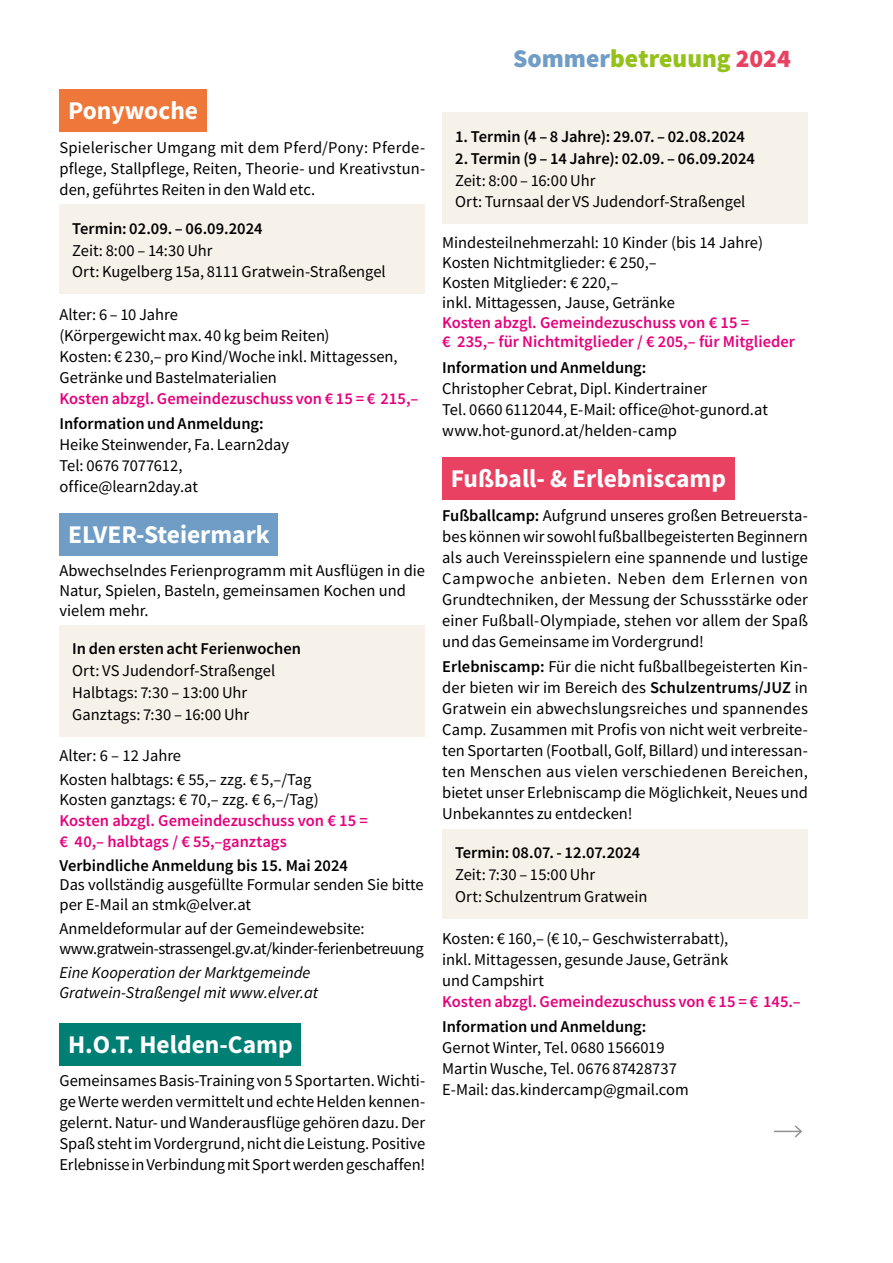
<style>
.page{position:relative;width:893px;height:1263px;background:#fff}
.page>*{position:absolute;margin:0;border:0;box-sizing:border-box;transform-origin:0 0}
.t1{font:700 25.5px "Source Sans Pro";color:#fff}
.t2{font:900 25.5px "Source Sans Pro";color:#94c11a}
.t3{font:16.5px/21px "Source Sans Pro";color:#000}
.t4{font:600 16.5px "Source Sans Pro";color:#000}
.t5{font:600 16.5px/21px "Source Sans Pro";color:#e5007c}
.t6{font:16.5px/19.8px "Source Sans Pro";letter-spacing:-.025em;color:#000}
.t7{font:italic 16.5px/19.8px "Source Sans Pro";color:#000}
.s1{color:#709dc6}
.s2{color:#e94161}
.s3{font-weight:600}
</style>
<div class="page">
<div style="left:60px;top:89px;width:147px;height:43px;background:#ef7739"></div>
<div style="left:60px;top:204px;width:365px;height:90px;background:#f6f2e9"></div>
<div style="left:60px;top:514px;width:218px;height:42px;background:#709dc6"></div>
<div style="left:60px;top:625px;width:365px;height:111px;background:#f6f2e9"></div>
<div style="left:60px;top:1023px;width:241px;height:42px;background:#008075"></div>
<div style="left:442px;top:113px;width:366px;height:111px;background:#f6f2e9"></div>
<div style="left:442px;top:457px;width:292px;height:43px;background:#e94161"></div>
<div style="left:442px;top:829px;width:366px;height:89px;background:#f6f2e9"></div>
<svg style="left:774px;top:1125px;width:28px;height:13px"></svg>
<h1 class="t1" style="left:68px;top:93px;width:132px">Ponywoche</h1>
<p class="t3" style="left:60px;top:137px;width:367px;text-align:justify">Spielerischer Umgang mit dem Pferd/Pony: Pferde&shy;pflege, Stallpflege, Reiten, Theorie- und Kreativstun&shy;den, geführtes Reiten in den Wald etc.</p>
<p class="t4" style="left:72px;top:217px;width:192px">Termin: 02.09. – 06.09.2024</p>
<p class="t3" style="left:72px;top:239px;width:315px;line-height:21.8px">Zeit: 8:00 – 14:30 Uhr<br>Ort: Kugelberg 15a, 8111 Gratwein-Straßengel</p>
<p class="t3" style="left:60px;top:303px;width:340px">Alter: 6 – 10 Jahre<br>(Körpergewicht max. 40 kg beim Reiten)<br>Kosten: € 230,– pro Kind/Woche inkl. Mittagessen, Getränke und Bastelmaterialien</p>
<p class="t5" style="left:60px;top:387px;width:360px">Kosten abzgl. Gemeindezuschuss von € 15 = € 215,–</p>
<p class="t4" style="left:60px;top:412px;width:206px">Information und Anmeldung:</p>
<p class="t3" style="left:60px;top:434px;width:231px">Heike Steinwender, Fa. Learn2day<br>Tel: 0676 7077612, office@learn2day.at</p>
<h1 class="t1" style="left:68px;top:518px;width:203px">ELVER-Steiermark</h1>
<p class="t3" style="left:60px;top:560px;width:367px;line-height:19.8px">Abwechselndes Ferienprogramm mit Ausflügen in die<br>Natur, Spielen, Basteln, gemeinsamen Kochen und vielem mehr.</p>
<p class="t4" style="left:72px;top:638px;width:230px">In den ersten acht Ferienwochen</p>
<p class="t3" style="left:72px;top:660px;width:204px;line-height:21.8px">Ort: VS Judendorf-Straßengel<br>Halbtags: 7:30 – 13:00 Uhr<br>Ganztags: 7:30 – 16:00 Uhr</p>
<p class="t3" style="left:60px;top:743px;width:254px;line-height:24px">Alter: 6 – 12 Jahre<br>Kosten halbtags: € 55,– zzg. € 5,–/Tag</p>
<p class="t3" style="left:60px;top:788px;width:261px">Kosten ganztags: € 70,– zzg. € 6,–/Tag)</p>
<p class="t5" style="left:60px;top:809px;width:310px">Kosten abzgl. Gemeindezuschuss von € 15 = € 40,– halbtags / € 55,–ganztags</p>
<p class="t4" style="left:60px;top:854px;width:290px">Verbindliche Anmeldung bis 15. Mai 2024</p>
<p class="t3" style="left:60px;top:875px;width:366px;line-height:19.8px">Das vollständig ausgefüllte Formular senden Sie bitte per E-Mail an stmk@elver.at</p>
<p class="t6" style="left:60px;top:919px;width:366px">Anmeldeformular auf der Gemeindewebsite: www.gratwein-strassengel.gv.at/kinder-ferienbetreuung</p>
<p class="t7" style="left:60px;top:963px;width:260px">Eine Kooperation der Marktgemeinde<br>Gratwein-Straßengel mit www.elver.at</p>
<h1 class="t1" style="left:68px;top:1027px;width:226px">H.O.T. Helden-Camp</h1>
<p class="t3" style="left:60px;top:1070px;width:367px;text-align:justify">Gemeinsames Basis-Training von 5 Sportarten. Wichti&shy;ge Werte werden vermittelt und echte Helden kennen&shy;gelernt. Natur- und Wanderausflüge gehören dazu. Der Spaß steht im Vordergrund, nicht die Leistung. Positive Erlebnisse in Verbindung mit Sport werden geschaffen!</p>
<h1 class="t2" style="left:513px;top:41px;width:279px"><span class="s1">Sommer</span>betreuung <span class="s2">2024</span></h1>
<p class="t4" style="left:455px;top:126px;width:292px">1. Termin (4 – 8 Jahre): 29.07. – 02.08.2024</p>
<p class="t4" style="left:455px;top:148px;width:301px">2. Termin (9 – 14 Jahre): 02.09. – 06.09.2024</p>
<p class="t3" style="left:455px;top:169px;width:292px;line-height:21.8px">Zeit: 8:00 – 16:00 Uhr<br>Ort: Turnsaal der VS Judendorf-Straßengel</p>
<p class="t3" style="left:442px;top:233px;width:322px;line-height:19.8px">Mindesteilnehmerzahl: 10 Kinder (bis 14 Jahre)<br>Kosten Nichtmitglieder: € 250,–<br>Kosten Mitglieder: € 220,–<br>inkl. Mittagessen, Jause, Getränke</p>
<p class="t5" style="left:442px;top:312px;width:354px;line-height:19.8px">Kosten abzgl. Gemeindezuschuss von € 15 =<br>€ 235,– für Nichtmitglieder / € 205,– für Mitglieder</p>
<p class="t4" style="left:442px;top:356px;width:206px">Information und Anmeldung:</p>
<p class="t3" style="left:442px;top:378px;width:327px">Christopher Cebrat, Dipl. Kindertrainer<br>Tel. 0660 6112044, E-Mail: office@hot-gunord.at www.hot-gunord.at/helden-camp</p>
<h1 class="t1" style="left:451px;top:462px;width:277px">Fußball- &amp; Erlebniscamp</h1>
<p class="t3" style="left:442px;top:505px;width:367px;text-align:justify"><span class="s3">Fußballcamp:</span> Aufgrund unseres großen Betreuersta&shy;bes können wir sowohl fußballbegeisterten Beginnern als auch Vereinsspielern eine spannende und lustige Campwoche anbieten. Neben dem Erlernen von Grundtechniken, der Messung der Schussstärke oder einer Fußball-Olympiade, stehen vor allem der Spaß und das Gemeinsame im Vordergrund!</p>
<p class="t3" style="left:442px;top:656px;width:367px;text-align:justify"><span class="s3">Erlebniscamp:</span> Für die nicht fußballbegeisterten Kin&shy;der bieten wir im Bereich des <span class="s3">Schulzentrums/JUZ</span> in Gratwein ein abwechslungsreiches und spannendes Camp. Zusammen mit Profis von nicht weit verbreite&shy;ten Sportarten (Football, Golf, Billard) und interessan&shy;ten Menschen aus vielen verschiedenen Bereichen, bietet unser Erlebniscamp die Möglichkeit, Neues und Unbekanntes zu entdecken!</p>
<p class="t4" style="left:455px;top:842px;width:187px">Termin: 08.07. - 12.07.2024</p>
<p class="t3" style="left:455px;top:863px;width:194px;line-height:21.8px">Zeit: 7:30 – 15:00 Uhr<br>Ort: Schulzentrum Gratwein</p>
<p class="t3" style="left:442px;top:928px;width:288px;text-align:justify">Kosten: € 160,– (€ 10,– Geschwisterrabatt), inkl. Mittagessen, gesunde Jause, Getränk und Campshirt</p>
<p class="t5" style="left:442px;top:991px;width:360px">Kosten abzgl. Gemeindezuschuss von € 15 = € 145.–</p>
<p class="t4" style="left:442px;top:1016px;width:206px">Information und Anmeldung:</p>
<p class="t3" style="left:442px;top:1037px;width:248px">Gernot Winter, Tel. 0680 1566019<br>Martin Wusche, Tel. 0676 87428737<br>E-Mail: das.kindercamp@gmail.com</p>
</div>
